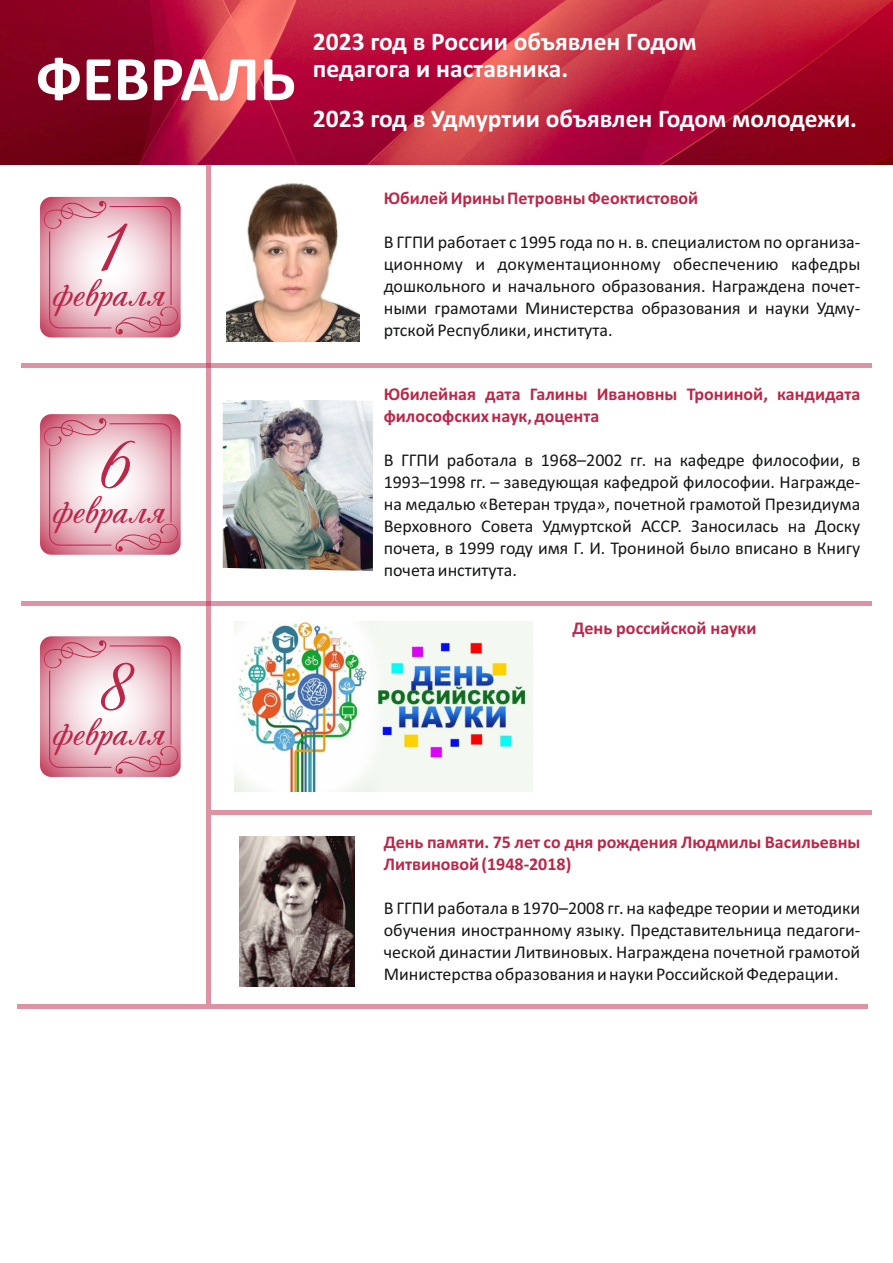
<style>
.page{position:relative;width:893px;height:1263px;background:#fff}
.page>*{position:absolute;margin:0;border:0;box-sizing:border-box;transform-origin:0 0}
.t1{font:700 64.35px "Calibri";color:#fff}
.t2{font:45.6px "Andantinoscript";color:#bb2749}
.t3{font:700 25.5px/27.2px "Calibri";color:#fff}
.t4{font:18px/21.9px "Calibri";color:#151616;text-align:justify}
.t5{font:700 18px/21.9px "Calibri";color:#bb2749}
</style>
<div class="page">
<img style="left:0;top:1px;width:893px;height:164px">
<svg style="left:40px;top:197px;width:141px;height:140px"></svg>
<svg style="left:42px;top:200px;width:138px;height:135px;background:#e7b4c0"></svg>
<div style="left:206px;top:165px;width:5px;height:839px;background:#dd93a4"></div>
<hr style="left:21px;top:364px;width:851px;height:4px;background:#dd93a4">
<hr style="left:21px;top:601px;width:851px;height:4px;background:#dd93a4">
<div style="left:211px;top:810px;width:661px;height:5px;background:#dd93a4"></div>
<img style="left:227px;top:183px;width:132px;height:159px">
<svg style="left:40px;top:414px;width:141px;height:141px"></svg>
<svg style="left:42px;top:417px;width:138px;height:135px;background:#e7b4c0"></svg>
<img style="left:223px;top:401px;width:150px;height:170px">
<svg style="left:40px;top:636px;width:141px;height:141px"></svg>
<svg style="left:42px;top:640px;width:138px;height:135px;background:#e7b4c0"></svg>
<img style="left:240px;top:836px;width:115px;height:150px">
<hr style="left:17px;top:1004px;width:850px;height:4px;background:#dd93a4">
<img style="left:235px;top:622px;width:297px;height:170px">
<h1 class="t1" style="left:36px;top:52px;width:261px">ФЕВРАЛЬ</h1>
<h3 class="t3" style="left:313px;top:30px;width:385px">2023 год в России объявлен Годом педагога и наставника.</h3>
<h3 class="t3" style="left:313px;top:107px;width:546px">2023 год в Удмуртии объявлен Годом молодежи.</h3>
<h2 class="t2" style="left:52px;top:263px;width:114px"><sup>1</sup>февраля</h2>
<h2 class="t2" style="left:52px;top:480px;width:114px"><sup>6</sup>февраля</h2>
<h2 class="t2" style="left:52px;top:703px;width:114px"><sup>8</sup>февраля</h2>
<p class="t5" style="left:384px;top:189px;width:316px">Юбилей Ирины Петровны Феоктистовой</p>
<p class="t4" style="left:384px;top:233px;width:478px">В ГГПИ работает с 1995 года по н. в. специалистом по организа&shy;ционному и документационному обеспечению кафедры дошкольного и начального образования. Награждена почет&shy;ными грамотами Министерства образования и науки Удму&shy;ртской Республики, института.</p>
<p class="t5" style="left:384px;top:384px;width:478px">Юбилейная дата Галины Ивановны Трониной, кандидата философских наук, доцента</p>
<p class="t4" style="left:384px;top:450px;width:478px">В ГГПИ работала в 1968–2002 гг. на кафедре философии, в 1993–1998 гг. – заведующая кафедрой философии. Награжде&shy;на медалью «Ветеран труда», почетной грамотой Президиума Верховного Совета Удмуртской АССР. Заносилась на Доску почета, в 1999 году имя Г. И. Трониной было вписано в Книгу почета института.</p>
<p class="t5" style="left:572px;top:618px;width:186px">День российской науки</p>
<p class="t5" style="left:384px;top:833px;width:478px">День памяти. 75 лет со дня рождения Людмилы Васильевны<br>Литвиновой (1948-2018)</p>
<p class="t4" style="left:384px;top:899px;width:478px">В ГГПИ работала в 1970–2008 гг. на кафедре теории и методики обучения иностранному языку. Представительница педагоги&shy;ческой династии Литвиновых. Награждена почетной грамотой Министерства образования и науки Российской Федерации.</p>
</div>
